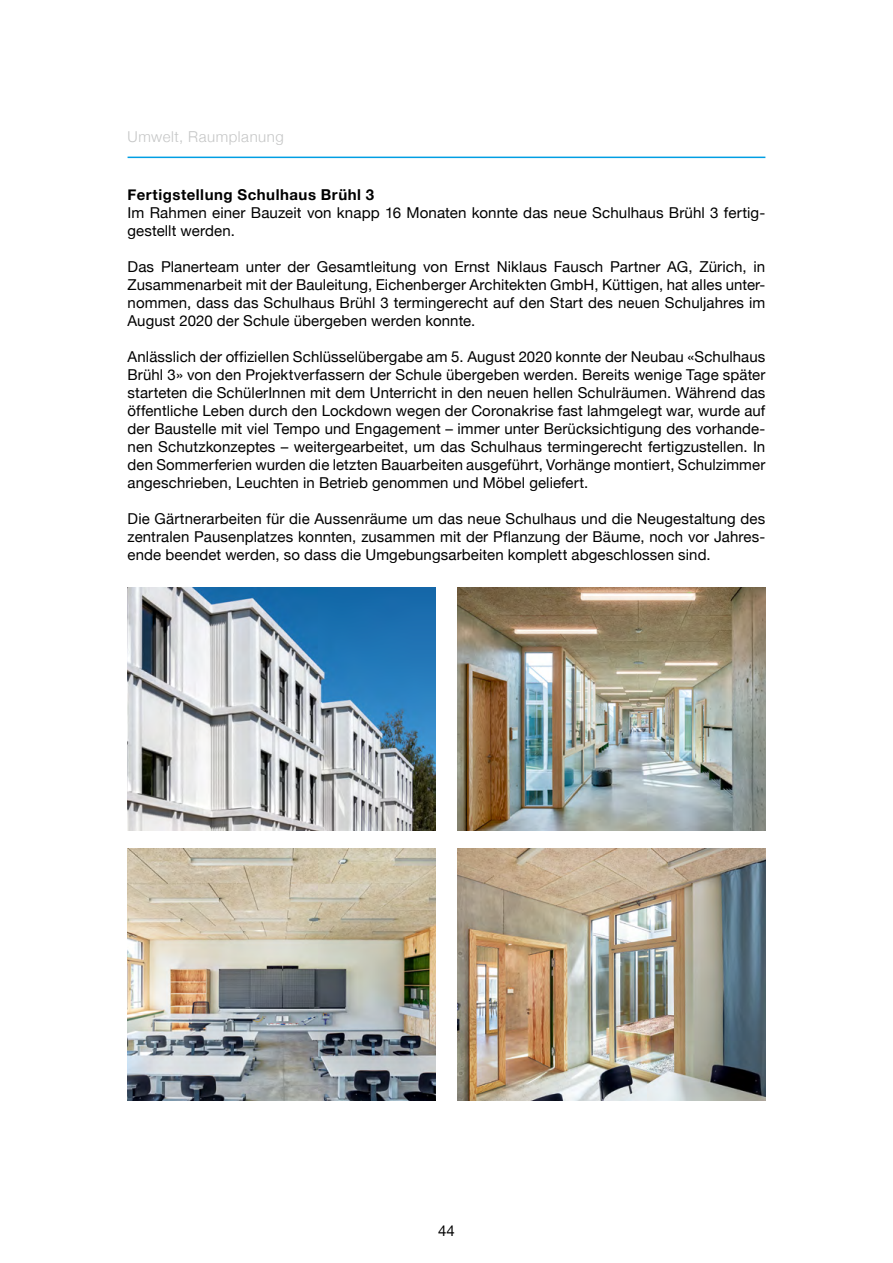
<style>
.page{position:relative;width:893px;height:1263px;background:#fff}
.page>*{position:absolute;margin:0;border:0;box-sizing:border-box;transform-origin:0 0}
.t1{font:15px/18px "Helvetica Neue";letter-spacing:.005em;color:#000;text-align:justify}
.t2{font:700 15px "Helvetica Neue";letter-spacing:.035em;color:#000}
.t3{font:300 15px "Helvetica Neue";letter-spacing:.035em;color:#c5c6c6}
</style>
<div class="page">
<hr style="left:128px;top:157px;width:637px;height:1px;background:#009ee3">
<img style="left:128px;top:587px;width:308px;height:243px">
<img style="left:457px;top:587px;width:308px;height:243px">
<img style="left:457px;top:848px;width:308px;height:252px">
<img style="left:128px;top:848px;width:308px;height:252px">
<p class="t3" style="left:128px;top:125px;width:158px">Umwelt, Raumplanung</p>
<p class="t2" style="left:128px;top:183px;width:248px">Fertigstellung Schulhaus Brühl 3</p>
<p class="t1" style="left:128px;top:205px;width:639px">Im Rahmen einer Bauzeit von knapp 16 Monaten konnte das neue Schulhaus Brühl 3 fertig&shy;gestellt werden.</p>
<p class="t1" style="left:128px;top:259px;width:639px">Das Planerteam unter der Gesamtleitung von Ernst Niklaus Fausch Partner AG, Zürich, in Zusammenarbeit mit der Bauleitung, Eichenberger Architekten GmbH, Küttigen, hat alles unter&shy;nommen, dass das Schulhaus Brühl 3 termingerecht auf den Start des neuen Schuljahres im August 2020 der Schule übergeben werden konnte.</p>
<p class="t1" style="left:128px;top:349px;width:639px">Anlässlich der offiziellen Schlüsselübergabe am 5. August 2020 konnte der Neubau «Schulhaus Brühl 3» von den Projektverfassern der Schule übergeben werden. Bereits wenige Tage später starteten die SchülerInnen mit dem Unterricht in den neuen hellen Schulräumen. Während das öffentliche Leben durch den Lockdown wegen der Coronakrise fast lahmgelegt war, wurde auf der Baustelle mit viel Tempo und Engagement – immer unter Berücksichtigung des vorhande&shy;nen Schutzkonzeptes – weitergearbeitet, um das Schulhaus termingerecht fertigzustellen. In den Sommerferien wurden die letzten Bauarbeiten ausgeführt, Vorhänge montiert, Schulzimmer angeschrieben, Leuchten in Betrieb genommen und Möbel geliefert.</p>
<p class="t1" style="left:128px;top:511px;width:639px">Die Gärtnerarbeiten für die Aussenräume um das neue Schulhaus und die Neugestaltung des zentralen Pausenplatzes konnten, zusammen mit der Pflanzung der Bäume, noch vor Jahres&shy;ende beendet werden, so dass die Umgebungsarbeiten komplett abgeschlossen sind.</p>
<p class="t1" style="left:438px;top:1222px;width:18px">44</p>
</div>
